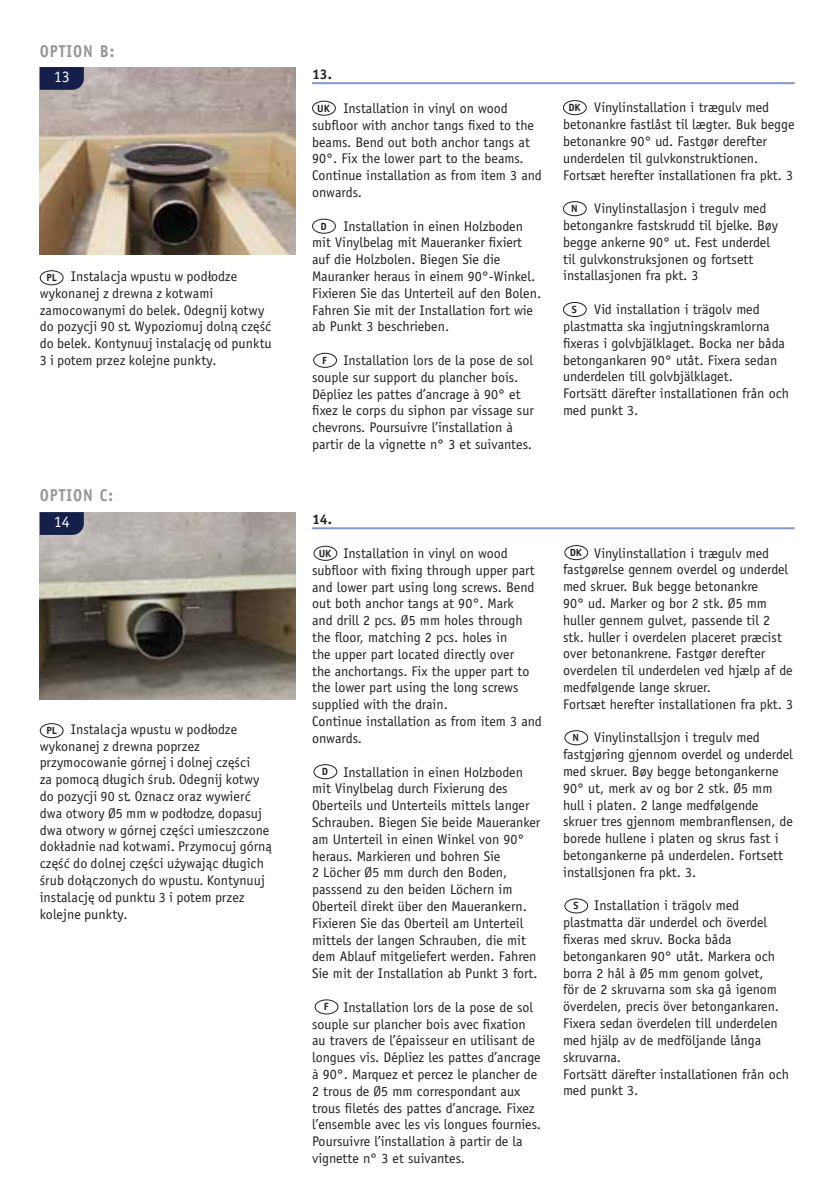
<style>
.page{position:relative;width:840px;height:1191px;background:#fff}
.page>*{position:absolute;margin:0;border:0;box-sizing:border-box;transform-origin:0 0}
.t1{font:700 17.2px "Officina Sans";letter-spacing:.06em;color:#939598;scale:.9 1}
.t2{font:16px "Officina Sans";color:#fff}
.t3{font:14px/16.8px "Officina Sans";color:#231f20}
.t4{font:14px/16.8px "Officina Sans Book ITC";color:#231f20}
.t5{font:700 14px "Officina Sans";color:#231f20}
.t6{font:700 10.4px "Officina Sans";color:#231f20}
</style>
<div class="page">
<img style="left:40px;top:67px;width:255px;height:187px">
<hr style="left:312px;top:82px;width:482px;height:2px;background:#8198cd">
<svg style="left:40px;top:67px;width:44px;height:23px"></svg>
<div style="left:312px;top:101px;width:23px;height:15px;border:1px solid #231f20;border-radius:50%"></div>
<div style="left:312px;top:219px;width:23px;height:15px;border:1px solid #231f20;border-radius:50%"></div>
<div style="left:313px;top:353px;width:24px;height:15px;border:1px solid #231f20;border-radius:50%"></div>
<div style="left:562px;top:100px;width:24px;height:15px;border:1px solid #231f20;border-radius:50%"></div>
<div style="left:562px;top:201px;width:24px;height:15px;border:1px solid #231f20;border-radius:50%"></div>
<div style="left:562px;top:302px;width:24px;height:15px;border:1px solid #231f20;border-radius:50%"></div>
<img style="left:40px;top:512px;width:255px;height:187px">
<hr style="left:312px;top:527px;width:482px;height:2px;background:#8198cd">
<svg style="left:40px;top:512px;width:44px;height:23px"></svg>
<div style="left:313px;top:546px;width:24px;height:15px;border:1px solid #231f20;border-radius:50%"></div>
<div style="left:313px;top:764px;width:24px;height:15px;border:1px solid #231f20;border-radius:50%"></div>
<div style="left:314px;top:999px;width:24px;height:15px;border:1px solid #231f20;border-radius:50%"></div>
<div style="left:564px;top:545px;width:23px;height:15px;border:1px solid #231f20;border-radius:50%"></div>
<div style="left:564px;top:730px;width:23px;height:15px;border:1px solid #231f20;border-radius:50%"></div>
<div style="left:564px;top:898px;width:23px;height:15px;border:1px solid #231f20;border-radius:50%"></div>
<div style="left:40px;top:270px;width:23px;height:15px;border:1px solid #231f20;border-radius:50%"></div>
<div style="left:40px;top:723px;width:23px;height:15px;border:1px solid #231f20;border-radius:50%"></div>
<p class="t1" style="left:40px;top:45px;width:84px">OPTION B:</p>
<p class="t2" style="left:54px;top:71px;width:17px">13</p>
<p class="t4" style="left:40px;top:269px;width:233px;text-indent:31px">Instalacja wpustu w podłodze wykonanej z drewna z kotwami zamocowanymi do belek. Odegnij kotwy do pozycji 90 st. Wypoziomuj dolną część do belek. Kontynuuj instalację od punktu 3 i potem przez kolejne punkty.</p>
<p class="t6" style="left:46px;top:274px;width:12px">PL</p>
<p class="t1" style="left:40px;top:489px;width:83px">OPTION C:</p>
<p class="t2" style="left:54px;top:516px;width:17px">14</p>
<p class="t4" style="left:40px;top:722px;width:234px;text-indent:31px">Instalacja wpustu w podłodze wykonanej z drewna poprzez przymocowanie górnej i dolnej części<br>za pomocą długich śrub. Odegnij kotwy do pozycji 90 st. Oznacz oraz wywierć dwa otwory Ø5 mm w podłodze, dopasuj dwa otwory w górnej części umieszczone dokładnie nad kotwami. Przymocuj górną część do dolnej części używając długich śrub dołączonych do wpustu. Kontynuuj instalację od punktu 3 i potem przez kolejne punkty.</p>
<p class="t6" style="left:46px;top:726px;width:12px">PL</p>
<p class="t5" style="left:312px;top:69px;width:21px">13.</p>
<p class="t3" style="left:312px;top:101px;width:231px;text-indent:31px">Installation in vinyl on wood subfloor with anchor tangs fixed to the beams. Bend out both anchor tangs at<br>90°. Fix the lower part to the beams.<br>Continue installation as from item 3 and onwards.</p>
<p class="t3" style="left:312px;top:219px;width:230px;text-indent:31px">Installation in einen Holzboden mit Vinylbelag mit Maueranker fixiert auf die Holzbolen. Biegen Sie die Mauranker heraus in einem 90°-Winkel.<br>Fixieren Sie das Unterteil auf den Bolen.<br>Fahren Sie mit der Installation fort wie ab Punkt 3 beschrieben.</p>
<p class="t3" style="left:312px;top:353px;width:223px;text-indent:31px">Installation lors de la pose de sol souple sur support du plancher bois.<br>Dépliez les pattes d’ancrage à 90° et fixez le corps du siphon par vissage sur chevrons. Poursuivre l’installation à partir de la vignette n° 3 et suivantes.</p>
<p class="t6" style="left:317px;top:104px;width:14px">UK</p>
<p class="t6" style="left:320px;top:222px;width:8px">D</p>
<p class="t6" style="left:322px;top:356px;width:6px">F</p>
<p class="t3" style="left:562px;top:100px;width:233px;text-indent:31px">Vinylinstallation i trægulv med betonankre fastlåst til lægter. Buk begge betonankre 90° ud. Fastgør derefter underdelen til gulvkonstruktionen.<br>Fortsæt herefter installationen fra pkt. 3</p>
<p class="t3" style="left:562px;top:201px;width:216px;text-indent:31px">Vinylinstallasjon i tregulv med betongankre fastskrudd til bjelke. Bøy begge ankerne 90° ut. Fest underdel til gulvkonstruksjonen og fortsett installasjonen fra pkt. 3</p>
<p class="t3" style="left:562px;top:302px;width:227px;text-indent:31px">Vid installation i trägolv med plastmatta ska ingjutningskramlorna fixeras i golvbjälklaget. Bocka ner båda betongankaren 90° utåt. Fixera sedan underdelen till golvbjälklaget.<br>Fortsätt därefter installationen från och med punkt 3.</p>
<p class="t6" style="left:568px;top:104px;width:14px">DK</p>
<p class="t6" style="left:571px;top:205px;width:8px">N</p>
<p class="t6" style="left:571px;top:305px;width:7px">S</p>
<p class="t5" style="left:312px;top:514px;width:21px">14.</p>
<p class="t3" style="left:312px;top:546px;width:231px;text-indent:31px">Installation in vinyl on wood subfloor with fixing through upper part and lower part using long screws. Bend out both anchor tangs at 90°. Mark<br>and drill 2 pcs. Ø5 mm holes through the floor, matching 2 pcs. holes in<br>the upper part located directly over<br>the anchortangs. Fix the upper part to the lower part using the long screws supplied with the drain.<br>Continue installation as from item 3 and onwards.</p>
<p class="t3" style="left:312px;top:764px;width:229px;text-indent:31px">Installation in einen Holzboden mit Vinylbelag durch Fixierung des Oberteils und Unterteils mittels langer Schrauben. Biegen Sie beide Maueranker am Unterteil in einen Winkel von 90° heraus. Markieren und bohren Sie<br>2 Löcher Ø5 mm durch den Boden, passsend zu den beiden Löchern im Oberteil direkt über den Mauerankern.<br>Fixieren Sie das Oberteil am Unterteil mittels der langen Schrauben, die mit dem Ablauf mitgeliefert werden. Fahren Sie mit der Installation ab Punkt 3 fort.</p>
<p class="t3" style="left:312px;top:999px;width:230px;text-indent:31px">Installation lors de la pose de sol souple sur plancher bois avec fixation au travers de l’épaisseur en utilisant de longues vis. Dépliez les pattes d’ancrage à 90°. Marquez et percez le plancher de 2 trous de Ø5 mm correspondant aux trous filetés des pattes d’ancrage. Fixez l’ensemble avec les vis longues fournies.<br>Poursuivre l’installation à partir de la vignette n° 3 et suivantes.</p>
<p class="t6" style="left:318px;top:549px;width:14px">UK</p>
<p class="t6" style="left:322px;top:767px;width:8px">D</p>
<p class="t6" style="left:323px;top:1003px;width:6px">F</p>
<p class="t3" style="left:562px;top:545px;width:231px;text-indent:31px">Vinylinstallation i trægulv med fastgørelse gennem overdel og underdel med skruer. Buk begge betonankre<br>90° ud. Marker og bor 2 stk. Ø5 mm huller gennem gulvet, passende til 2 stk. huller i overdelen placeret præcist over betonankrene. Fastgør derefter overdelen til underdelen ved hjælp af de medfølgende lange skruer.<br>Fortsæt herefter installationen fra pkt. 3</p>
<p class="t3" style="left:562px;top:730px;width:231px;text-indent:31px">Vinylinstallsjon i tregulv med fastgjøring gjennom overdel og underdel med skruer. Bøy begge betongankerne 90° ut, merk av og bor 2 stk. Ø5 mm hull i platen. 2 lange medfølgende skruer tres gjennom membranflensen, de borede hullene i platen og skrus fast i betongankerne på underdelen. Fortsett installsjonen fra pkt. 3.</p>
<p class="t3" style="left:562px;top:898px;width:227px;text-indent:31px">Installation i trägolv med plastmatta där underdel och överdel fixeras med skruv. Bocka båda betongankaren 90° utåt. Markera och borra 2 hål à Ø5 mm genom golvet,<br>för de 2 skruvarna som ska gå igenom överdelen, precis över betongankaren.<br>Fixera sedan överdelen till underdelen med hjälp av de medföljande långa skruvarna.<br>Fortsätt därefter installationen från och med punkt 3.</p>
<p class="t6" style="left:569px;top:548px;width:14px">DK</p>
<p class="t6" style="left:572px;top:734px;width:8px">N</p>
<p class="t6" style="left:573px;top:902px;width:7px">S</p>
</div>
